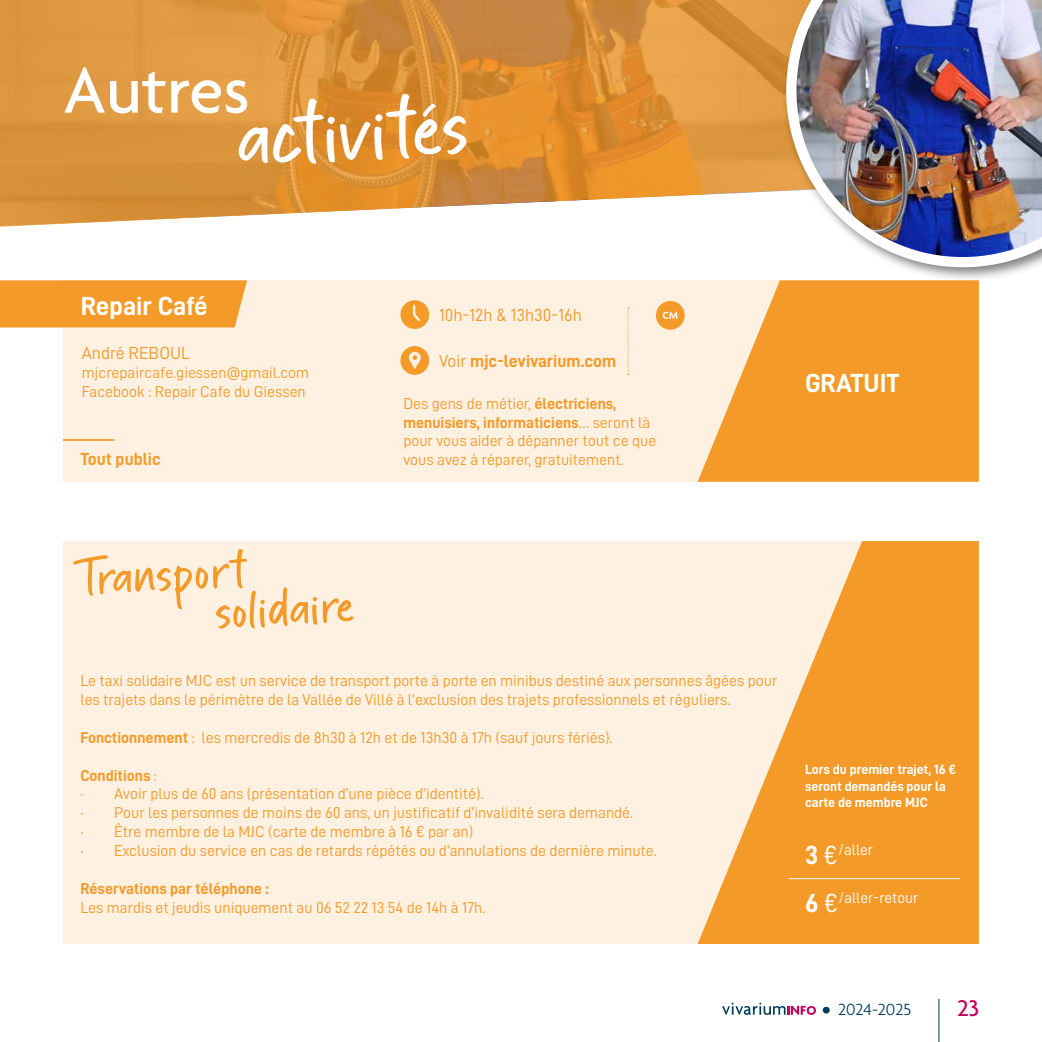
<style>
.page{position:relative;width:1042px;height:1042px;background:#fff}
.page>*{position:absolute;margin:0;border:0;box-sizing:border-box;transform-origin:0 0}
.t1{font:82.6px "Wildstripe";color:#fff}
.t2{font:500 69.83px "Agenda";color:#fff}
.t3{font:50.05px/40.4px "Wildstripe";color:#f39a29}
.t4{font:26.25px "D DIN Bold";color:#fff}
.t5{font:500 24.5px "Agenda";color:#c2005f}
.t6{font:17.5px "D DIN Bold";color:#f39a29}
.t7{font:17.5px "D DIN";color:#f39a29}
.t8{font:300 17.5px "Agenda";color:#003b5a}
.t9{font:15.75px/18.9px "D DIN";color:#f39a29}
.t10{font:15.75px "D DIN Bold";color:#f39a29}
.t11{font:15.22px "D DIN";color:#fff}
.t12{font:13.47px/16.3px "D DIN Bold";color:#fff}
.s1{font-family:"D DIN"}
.s2{font-family:"D DIN Bold"}
.s3{font-family:"D DIN Bold";font-size:26.25px}
.s4{font-size:26.25px}
.s5{font-weight:900}
</style>
<div class="page">
<hr style="left:938px;top:999px;width:1px;height:43px;background:#003b5a">
<svg style="left:722px;top:1002px;width:94px;height:13px"></svg>
<svg style="left:0;top:0;width:781px;height:227px;background:#dd9a48"></svg>
<div style="left:781px;top:0;width:261px;height:282px;background:#000;opacity:.5"></div>
<img style="left:786px;top:0;width:256px;height:267px">
<div style="left:63px;top:280px;width:916px;height:202px;background:#fef1e1"></div>
<div style="left:0;top:280px;width:247px;height:47px;background:#f39a29"></div>
<svg style="left:697px;top:280px;width:282px;height:202px;background:#f4a744"></svg>
<svg style="left:400px;top:300px;width:29px;height:29px"></svg>
<svg style="left:400px;top:346px;width:29px;height:29px"></svg>
<svg style="left:627px;top:307px;width:2px;height:68px"></svg>
<svg style="left:656px;top:301px;width:29px;height:29px"></svg>
<hr style="left:63px;top:439px;width:51px;height:2px;background:#f39a29">
<div style="left:63px;top:541px;width:916px;height:403px;background:#fef1e1"></div>
<svg style="left:697px;top:541px;width:282px;height:403px;fill:#f39a29"></svg>
<hr style="left:789px;top:878px;width:171px;height:1px;background:#fff">
<h2 class="t2" style="left:63px;top:48px;width:188px">Autres</h2>
<h1 class="t1" style="left:233px;top:83px;width:234px;rotate:-3deg">activités</h1>
<h3 class="t4" style="left:81px;top:291px;width:128px">Repair Café</h3>
<p class="t7" style="left:82px;top:343px;width:110px">André REBOUL</p>
<p class="t9" style="left:82px;top:363px;width:229px">mjcrepaircafe.giessen@gmail.com<br>Facebook : Repair Cafe du Giessen</p>
<p class="t6" style="left:80px;top:449px;width:82px">Tout public</p>
<p class="t7" style="left:439px;top:305px;width:144px">10h-12h &amp; 13h30-16h</p>
<p class="t6" style="left:439px;top:351px;width:179px"><span class="s1">Voir</span> mjc-levivarium.com</p>
<p class="t9" style="left:403px;top:393px;width:214px">Des gens de métier, <span class="s2">électriciens,</span></p>
<p class="t10" style="left:403px;top:413px;width:248px">menuisiers, informaticiens<span class="s1">… seront là</span></p>
<p class="t9" style="left:403px;top:431px;width:254px">pour vous aider à dépanner tout ce que vous avez à réparer, gratuitement.</p>
<h3 class="t4" style="left:805px;top:368px;width:96px">GRATUIT</h3>
<h3 class="t3" style="left:212px;top:553px;width:141px;text-indent:-139px;rotate:-3deg">Transport solidaire</h3>
<p class="t9" style="left:80px;top:671px;width:698px">Le taxi solidaire MJC est un service de transport porte à porte en minibus destiné aux personnes âgées pour les trajets dans le périmètre de la Vallée de Villé à l’exclusion des trajets professionnels et réguliers.</p>
<p class="t9" style="left:80px;top:727px;width:534px"><span class="s2">Fonctionnement</span> : les mercredis de 8h30 à 12h et de 13h30 à 17h (sauf jours fériés).</p>
<p class="t10" style="left:80px;top:766px;width:78px">Conditions <span class="s1">:</span></p>
<p class="t9" style="left:80px;top:784px;width:578px">· Avoir plus de 60 ans (présentation d’une pièce d’identité).<br>· Pour les personnes de moins de 60 ans, un justificatif d’invalidité sera demandé.<br>· Être membre de la MJC (carte de membre à 16 € par an)<br>· Exclusion du service en cas de retards répétés ou d’annulations de dernière minute.</p>
<p class="t10" style="left:80px;top:880px;width:190px">Réservations par téléphone :</p>
<p class="t9" style="left:80px;top:898px;width:406px">Les mardis et jeudis uniquement au 06 52 22 13 54 de 14h à 17h.</p>
<p class="t12" style="left:805px;top:761px;width:153px">Lors du premier trajet, 16 € seront demandés pour la carte de membre MJC</p>
<p class="t11" style="left:805px;top:842px;width:69px"><span class="s3">3</span> <span class="s4">€</span>/aller</p>
<p class="t11" style="left:805px;top:889px;width:115px"><span class="s3">6</span> <span class="s4">€</span>/aller-retour</p>
<p class="t8" style="left:822px;top:999px;width:90px"><span class="s5">•</span> 2024-2025</p>
<h3 class="t5" style="left:957px;top:992px;width:24px">23</h3>
</div>
